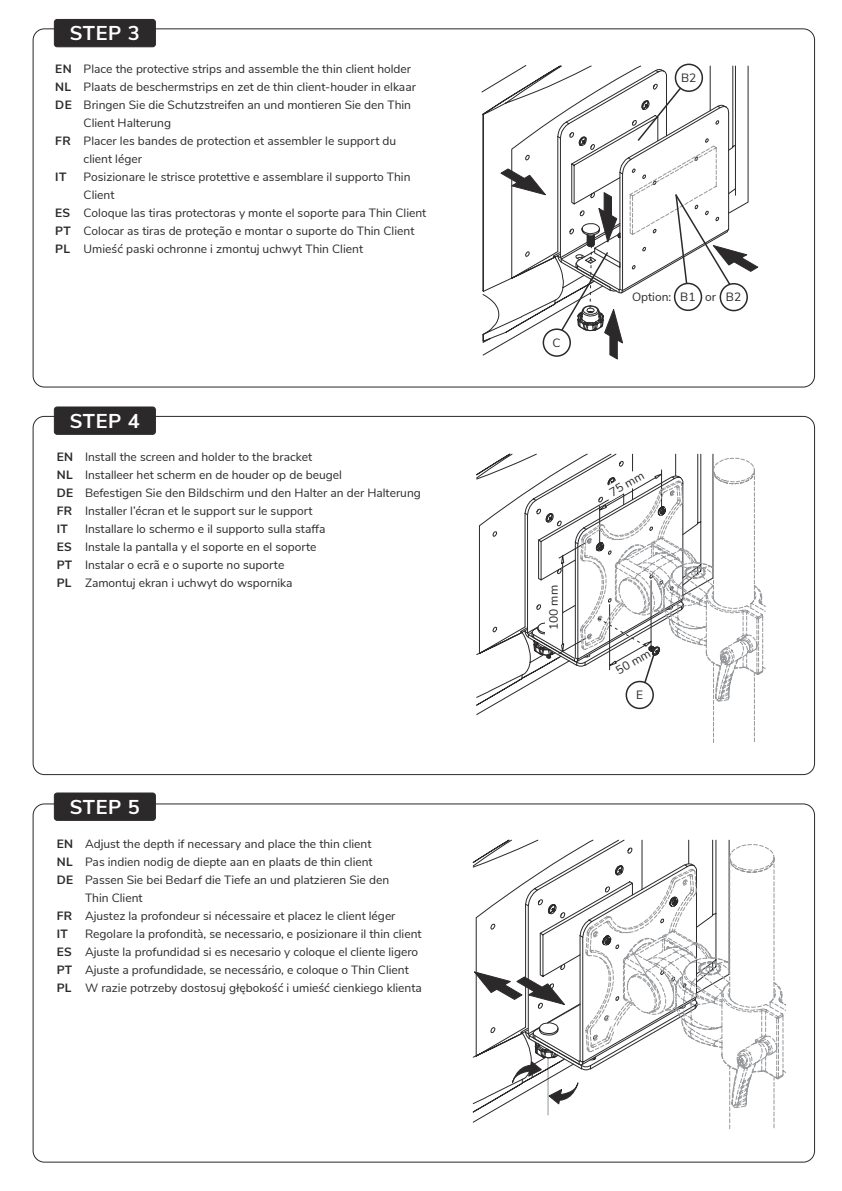
<style>
.page{position:relative;width:842px;height:1191px;background:#fff}
.page>*{position:absolute;margin:0;border:0;box-sizing:border-box;transform-origin:0 0}
.t1{font:700 20px "Nunito Sans";letter-spacing:.03em;color:#fff}
.t2{font:12px/18px "Nunito Sans";color:#2b292a}
.t3{font:700 12px/18px "Nunito Sans";letter-spacing:.03em;color:#2b292a;text-align:justify}
</style>
<div class="page">
<div style="left:54px;top:407px;width:101px;height:27px;background:#2b292a;border-radius:3px"></div>
<div style="left:54px;top:406px;width:102px;height:29px;border:1px solid #2b292a;border-radius:3px"></div>
<div style="left:54px;top:793px;width:101px;height:27px;background:#2b292a;border-radius:3px"></div>
<div style="left:54px;top:792px;width:102px;height:29px;border:1px solid #2b292a;border-radius:3px"></div>
<div style="left:54px;top:19px;width:101px;height:28px;background:#2b292a;border-radius:3px"></div>
<div style="left:54px;top:19px;width:102px;height:28px;border:1px solid #2b292a;border-radius:3px"></div>
<svg style="left:481px;top:64px;width:268px;height:292px"></svg>
<svg style="left:476px;top:453px;width:48px;height:262px"></svg>
<div style="left:543px;top:328px;width:28px;height:29px;border:2px solid #2b292a;border-radius:50%"></div>
<div style="left:675px;top:64px;width:28px;height:28px;border:2px solid #2b292a;border-radius:50%"></div>
<div style="left:720px;top:283px;width:28px;height:28px;border:2px solid #2b292a;border-radius:50%"></div>
<div style="left:626px;top:681px;width:28px;height:28px;border:2px solid #2b292a;border-radius:50%"></div>
<svg style="left:520px;top:69px;width:216px;height:263px"></svg>
<svg style="left:524px;top:453px;width:242px;height:249px"></svg>
<svg style="left:473px;top:839px;width:313px;height:269px"></svg>
<h1 class="t1" style="left:70px;top:26px;width:72px">STEP 3</h1>
<p class="t3" style="left:55px;top:61px;width:18px">EN NL DE</p>
<p class="t3" style="left:55px;top:133px;width:17px">FR</p>
<p class="t3" style="left:55px;top:169px;width:13px">IT</p>
<p class="t3" style="left:55px;top:205px;width:17px">ES PT PL</p>
<p class="t2" style="left:84px;top:61px;width:344px">Place the protective strips and assemble the thin client holder Plaats de beschermstrips en zet de thin client-houder in elkaar Bringen Sie die Schutzstreifen an und montieren Sie den Thin Client Halterung<br>Placer les bandes de protection et assembler le support du client léger<br>Posizionare le strisce protettive e assemblare il supporto Thin Client<br>Coloque las tiras protectoras y monte el soporte para Thin Client Colocar as tiras de proteção e montar o suporte do Thin Client Umieść paski ochronne i zmontuj uchwyt Thin Client</p>
<h1 class="t1" style="left:70px;top:413px;width:72px">STEP 4</h1>
<p class="t3" style="left:57px;top:448px;width:18px;text-align:left">EN<br>NL<br>DE<br>FR<br>IT<br>ES<br>PT<br>PL</p>
<p class="t2" style="left:85px;top:448px;width:337px">Install the screen and holder to the bracket<br>Installeer het scherm en de houder op de beugel<br>Befestigen Sie den Bildschirm und den Halter an der Halterung Installer l’écran et le support sur le support<br>Installare lo schermo e il supporto sulla staffa<br>Instale la pantalla y el soporte en el soporte<br>Instalar o ecrã e o suporte no suporte<br>Zamontuj ekran i uchwyt do wspornika</p>
<h1 class="t1" style="left:70px;top:799px;width:72px">STEP 5</h1>
<p class="t3" style="left:57px;top:835px;width:18px">EN NL DE</p>
<p class="t3" style="left:57px;top:907px;width:17px;text-align:left">FR<br>IT<br>ES<br>PT<br>PL</p>
<p class="t2" style="left:85px;top:833px;width:338px">Adjust the depth if necessary and place the thin client<br>Pas indien nodig de diepte aan en plaats de thin client<br>Passen Sie bei Bedarf die Tiefe an und platzieren Sie den<br>Thin Client<br>Ajustez la profondeur si nécessaire et placez le client léger Regolare la profondità, se necessario, e posizionare il thin client Ajuste la profundidad si es necesario y coloque el cliente ligero Ajuste a profundidade, se necessário, e coloque o Thin Client W razie potrzeby dostosuj głębokość i umieść cienkiego klienta</p>
<p class="t2" style="left:681px;top:69px;width:17px">B2</p>
<p class="t2" style="left:553px;top:334px;width:10px">C</p>
<p class="t2" style="left:632px;top:289px;width:41px">Option:</p>
<p class="t2" style="left:680px;top:289px;width:63px">B1 or B2</p>
<p class="t2" style="left:545px;top:630px;width:47px;rotate:-90deg">100 mm</p>
<p class="t2" style="left:606px;top:486px;width:39px;rotate:-30deg">75 mm</p>
<p class="t2" style="left:613px;top:664px;width:39px;rotate:-30deg">50 mm</p>
<p class="t2" style="left:636px;top:686px;width:8px">E</p>
</div>
